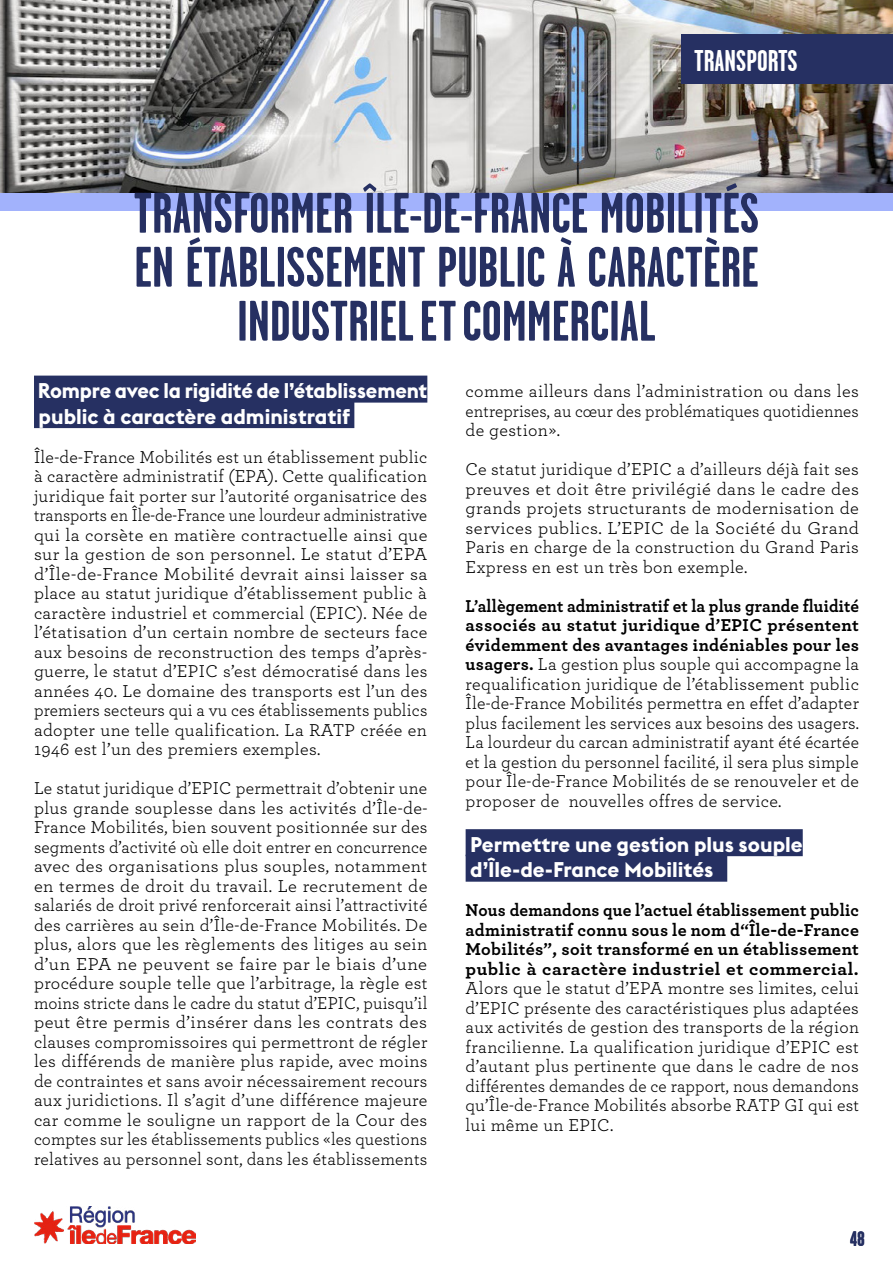
<style>
.page{position:relative;width:893px;height:1263px;background:#fff}
.page>*{position:absolute;margin:0;border:0;box-sizing:border-box;transform-origin:0 0}
.t1{font:700 57px/54px "Garage Gothic";color:#263062;text-align:center}
.t2{font:700 30px "Garage Gothic";color:#fff}
.t3{font:700 21px/25.5px "Euclid Flex";color:#fff}
.t4{font:700 21px "Garage Gothic";color:#263062}
.t5{font:18px/19.5px "Archer";letter-spacing:.015em;color:#000;text-align:justify}
.t6{font:700 18px/19.5px "Archer";letter-spacing:.025em;color:#000;text-align:justify;scale:.96 1}
.s1{font-weight:700}
</style>
<div class="page">
<img style="left:34px;top:1206px;width:162px;height:37px">
<img style="left:0;top:0;width:893px;height:193px">
<div style="left:0;top:193px;width:893px;height:17px;background:#a2b2fc"></div>
<div style="left:34px;top:376px;width:393px;height:27px;background:#263062"></div>
<div style="left:34px;top:401px;width:320px;height:27px;background:#263062"></div>
<div style="left:466px;top:829px;width:337px;height:27px;background:#263062"></div>
<div style="left:466px;top:855px;width:261px;height:27px;background:#263062"></div>
<div style="left:681px;top:34px;width:212px;height:50px;background:#263062"></div>
<h2 class="t2" style="left:694px;top:44px;width:105px">TRANSPORTS</h2>
<h1 class="t1" style="left:134px;top:186px;width:627px">TRANSFORMER ÎLE-DE-FRANCE MOBILITÉS<br>EN ÉTABLISSEMENT PUBLIC À CARACTÈRE<br>INDUSTRIEL ET COMMERCIAL</h1>
<p class="t3" style="left:38px;top:378px;width:391px">Rompre avec la rigidité de l’établissement public à caractère administratif</p>
<p class="t5" style="left:34px;top:446px;width:395px">Île-de-France Mobilités est un établissement public à caractère administratif (EPA). Cette qualification juridique fait porter sur l’autorité organisatrice des transports en Île-de-France une lourdeur administrative qui la corsète en matière contractuelle ainsi que sur la gestion de son personnel. Le statut d’EPA d’Île-de-France Mobilité devrait ainsi laisser sa place au statut juridique d’établissement public à caractère industriel et commercial (EPIC). Née de l’étatisation d’un certain nombre de secteurs face aux besoins de reconstruction des temps d’après&shy;guerre, le statut d’EPIC s’est démocratisé dans les années 40. Le domaine des transports est l’un des premiers secteurs qui a vu ces établissements publics adopter une telle qualification. La RATP créée en 1946 est l’un des premiers exemples.</p>
<p class="t5" style="left:34px;top:777px;width:395px">Le statut juridique d’EPIC permettrait d’obtenir une plus grande souplesse dans les activités d’Île-de-France Mobilités, bien souvent positionnée sur des segments d’activité où elle doit entrer en concurrence avec des organisations plus souples, notamment en termes de droit du travail. Le recrutement de salariés de droit privé renforcerait ainsi l’attractivité des carrières au sein d’Île-de-France Mobilités. De plus, alors que les règlements des litiges au sein d’un EPA ne peuvent se faire par le biais d’une procédure souple telle que l’arbitrage, la règle est moins stricte dans le cadre du statut d’EPIC, puisqu’il peut être permis d’insérer dans les contrats des clauses compromissoires qui permettront de régler les différends de manière plus rapide, avec moins de contraintes et sans avoir nécessairement recours aux juridictions. Il s’agit d’une différence majeure car comme le souligne un rapport de la Cour des comptes sur les établissements publics «les questions relatives au personnel sont, dans les établissements</p>
<p class="t5" style="left:466px;top:380px;width:395px">comme ailleurs dans l’administration ou dans les entreprises, au cœur des problématiques quotidiennes de gestion».</p>
<p class="t5" style="left:466px;top:458px;width:395px">Ce statut juridique d’EPIC a d’ailleurs déjà fait ses preuves et doit être privilégié dans le cadre des grands projets structurants de modernisation de services publics. L’EPIC de la Société du Grand Paris en charge de la construction du Grand Paris Express en est un très bon exemple.</p>
<p class="t5" style="left:466px;top:595px;width:395px"><span class="s1">L’allègement administratif et la plus grande fluidité associés au statut juridique d’EPIC présentent évidemment des avantages indéniables pour les usagers.</span> La gestion plus souple qui accompagne la requalification juridique de l’établissement public Île-de-France Mobilités permettra en effet d’adapter plus facilement les services aux besoins des usagers.<br>La lourdeur du carcan administratif ayant été écartée et la gestion du personnel facilité, il sera plus simple pour Île-de-France Mobilités de se renouveler et de proposer de nouvelles offres de service.</p>
<p class="t3" style="left:470px;top:832px;width:334px">Permettre une gestion plus souple d’Île-de-France Mobilités</p>
<p class="t6" style="left:466px;top:899px;width:411px">Nous demandons que l’actuel établissement public administratif connu sous le nom d“Île-de-France Mobilités”, soit transformé en un établissement public à caractère industriel et commercial.</p>
<p class="t5" style="left:466px;top:977px;width:395px">Alors que le statut d’EPA montre ses limites, celui d’EPIC présente des caractéristiques plus adaptées aux activités de gestion des transports de la région francilienne. La qualification juridique d’EPIC est d’autant plus pertinente que dans le cadre de nos différentes demandes de ce rapport, nous demandons qu’Île-de-France Mobilités absorbe RATP GI qui est lui même un EPIC.</p>
<p class="t4" style="left:850px;top:1227px;width:16px">48</p>
</div>
